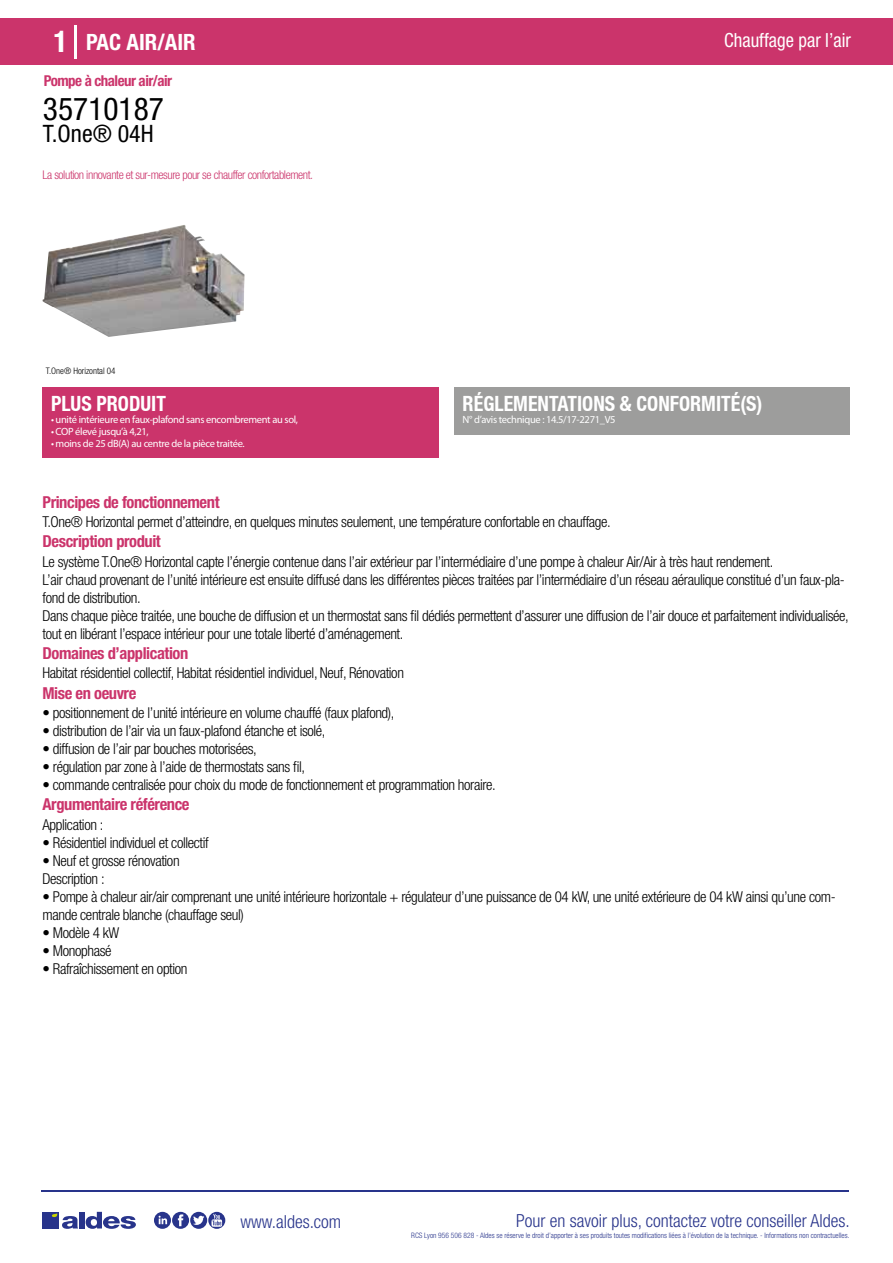
<style>
.page{position:relative;width:893px;height:1263px;background:#fff}
.page>*{position:absolute;margin:0;border:0;box-sizing:border-box;transform-origin:0 0}
.t1{font:condensed 31.5px "Helvetica Neue LT Std";color:#000}
.t2{font:condensed 24px "Helvetica Neue LT Std";color:#000}
.t3{font:700 condensed 22.5px "Helvetica Neue LT Std";color:#fff}
.t4{font:700 condensed 21px "Helvetica Neue";color:#fff;scale:.95 1}
.t5{font:condensed 19.5px "Helvetica Neue LT Std";color:#fff;scale:.95 1}
.t6{font:300 condensed 18px "Helvetica Neue";color:#28348b}
.t7{font:700 condensed 16.5px "Helvetica Neue LT Std";letter-spacing:-.025em;color:#cb346b}
.t8{font:300 condensed 15px/18px "Helvetica Neue LT Std";letter-spacing:-.025em;color:#000}
.t9{font:700 condensed 15px "Helvetica Neue LT Std";letter-spacing:-.035em;color:#cb346b}
.t10{font:300 condensed 12px "Helvetica Neue LT Std";letter-spacing:-.035em;color:#cb346b}
.t11{font:10.5px "Myriad Pro";letter-spacing:-.03em;color:#fff}
.t12{font:300 condensed 9px "Helvetica Neue";color:#000}
.t13{font:300 condensed 7.5px "Helvetica Neue";color:#28348b}
.s1{font-size:30px}
</style>
<div class="page">
<div style="left:0;top:18px;width:893px;height:46px;background:#cb346b"></div>
<div style="left:454px;top:387px;width:396px;height:48px;background:#9d9d9c"></div>
<div style="left:43px;top:387px;width:396px;height:70px;background:#cb346b"></div>
<hr style="left:74px;top:25px;width:2px;height:33px;background:#fff">
<svg style="left:43px;top:225px;width:201px;height:112px"></svg>
<hr style="left:41px;top:1190px;width:808px;height:1px;background:#28348b">
<svg style="left:154px;top:1212px;width:71px;height:17px"></svg>
<div style="left:42px;top:1212px;width:17px;height:16px;background:#28348b"></div>
<div style="left:79px;top:1212px;width:5px;height:16px;background:#28348b"></div>
<svg style="left:86px;top:1212px;width:50px;height:17px"></svg>
<svg style="left:52px;top:1213px;width:26px;height:16px"></svg>
<h3 class="t3" style="left:54px;top:28px;width:144px"><span class="s1">1</span> PAC AIR/AIR</h3>
<h3 class="t5" style="left:724px;top:29px;width:135px">Chauffage par l’air</h3>
<p class="t9" style="left:44px;top:71px;width:130px">Pompe à chaleur air/air</p>
<h1 class="t1" style="left:43px;top:91px;width:122px">35710187</h1>
<h2 class="t2" style="left:43px;top:120px;width:112px">T.One® 04H</h2>
<p class="t10" style="left:43px;top:167px;width:272px">La solution innovante et sur-mesure pour se chauffer confortablement.</p>
<p class="t12" style="left:46px;top:365px;width:71px">T.One® Horizontal 04</p>
<h3 class="t4" style="left:51px;top:391px;width:122px">PLUS PRODUIT</h3>
<p class="t11" style="left:51px;top:413px;width:249px">• unité intérieure en faux-plafond sans encombrement au sol,</p>
<p class="t11" style="left:51px;top:425px;width:99px">• COP élevé jusqu’à 4,21,</p>
<p class="t11" style="left:51px;top:437px;width:195px">• moins de 25 dB(A) au centre de la pièce traitée.</p>
<h3 class="t4" style="left:463px;top:391px;width:317px">RÉGLEMENTATIONS &amp; CONFORMITÉ(S)</h3>
<p class="t11" style="left:463px;top:413px;width:155px">N° d’avis technique : 14.5/17-2271_V5</p>
<p class="t7" style="left:43px;top:492px;width:179px">Principes de fonctionnement</p>
<p class="t7" style="left:43px;top:531px;width:120px">Description produit</p>
<p class="t8" style="left:43px;top:513px;width:570px">T.One® Horizontal permet d’atteindre, en quelques minutes seulement, une température confortable en chauffage.</p>
<p class="t8" style="left:43px;top:552px;width:808px">Le système T.One® Horizontal capte l’énergie contenue dans l’air extérieur par l’intermédiaire d’une pompe à chaleur Air/Air à très haut rendement.<br>L’air chaud provenant de l’unité intérieure est ensuite diffusé dans les différentes pièces traitées par l’intermédiaire d’un réseau aéraulique constitué d’un faux-pla&shy;fond de distribution.<br>Dans chaque pièce traitée, une bouche de diffusion et un thermostat sans fil dédiés permettent d’assurer une diffusion de l’air douce et parfaitement individualisée, tout en libérant l’espace intérieur pour une totale liberté d’aménagement.</p>
<p class="t8" style="left:43px;top:664px;width:363px">Habitat résidentiel collectif, Habitat résidentiel individuel, Neuf, Rénovation</p>
<p class="t8" style="left:43px;top:703px;width:353px">• positionnement de l’unité intérieure en volume chauffé (faux plafond),</p>
<p class="t8" style="left:43px;top:721px;width:284px">• distribution de l’air via un faux-plafond étanche et isolé,</p>
<p class="t8" style="left:43px;top:739px;width:216px">• diffusion de l’air par bouches motorisées,</p>
<p class="t8" style="left:43px;top:757px;width:264px">• régulation par zone à l’aide de thermostats sans fil,</p>
<p class="t8" style="left:43px;top:775px;width:455px">• commande centralisée pour choix du mode de fonctionnement et programmation horaire.</p>
<p class="t7" style="left:43px;top:643px;width:147px">Domaines d’application</p>
<p class="t7" style="left:43px;top:683px;width:95px">Mise en oeuvre</p>
<p class="t7" style="left:43px;top:794px;width:149px">Argumentaire référence</p>
<p class="t8" style="left:43px;top:815px;width:62px">Application :</p>
<p class="t8" style="left:43px;top:833px;width:168px">• Résidentiel individuel et collectif</p>
<p class="t8" style="left:43px;top:851px;width:139px">• Neuf et grosse rénovation<br>Description :</p>
<p class="t8" style="left:43px;top:887px;width:795px">• Pompe à chaleur air/air comprenant une unité intérieure horizontale + régulateur d’une puissance de 04 kW, une unité extérieure de 04 kW ainsi qu’une com&shy;mande centrale blanche (chauffage seul)</p>
<p class="t8" style="left:43px;top:923px;width:78px">• Modèle 4 kW</p>
<p class="t8" style="left:43px;top:941px;width:71px">• Monophasé</p>
<p class="t8" style="left:43px;top:959px;width:147px">• Rafraîchissement en option</p>
<p class="t6" style="left:240px;top:1211px;width:102px">www.aldes.com</p>
<p class="t6" style="left:516px;top:1211px;width:335px">Pour en savoir plus, contactez votre conseiller Aldes.</p>
<p class="t13" style="left:411px;top:1230px;width:440px">RCS Lyon 956 506 828 - Aldes se réserve le droit d’apporter à ses produits toutes modifications liées à l’évolution de la technique. - Informations non contractuelles.</p>
</div>
